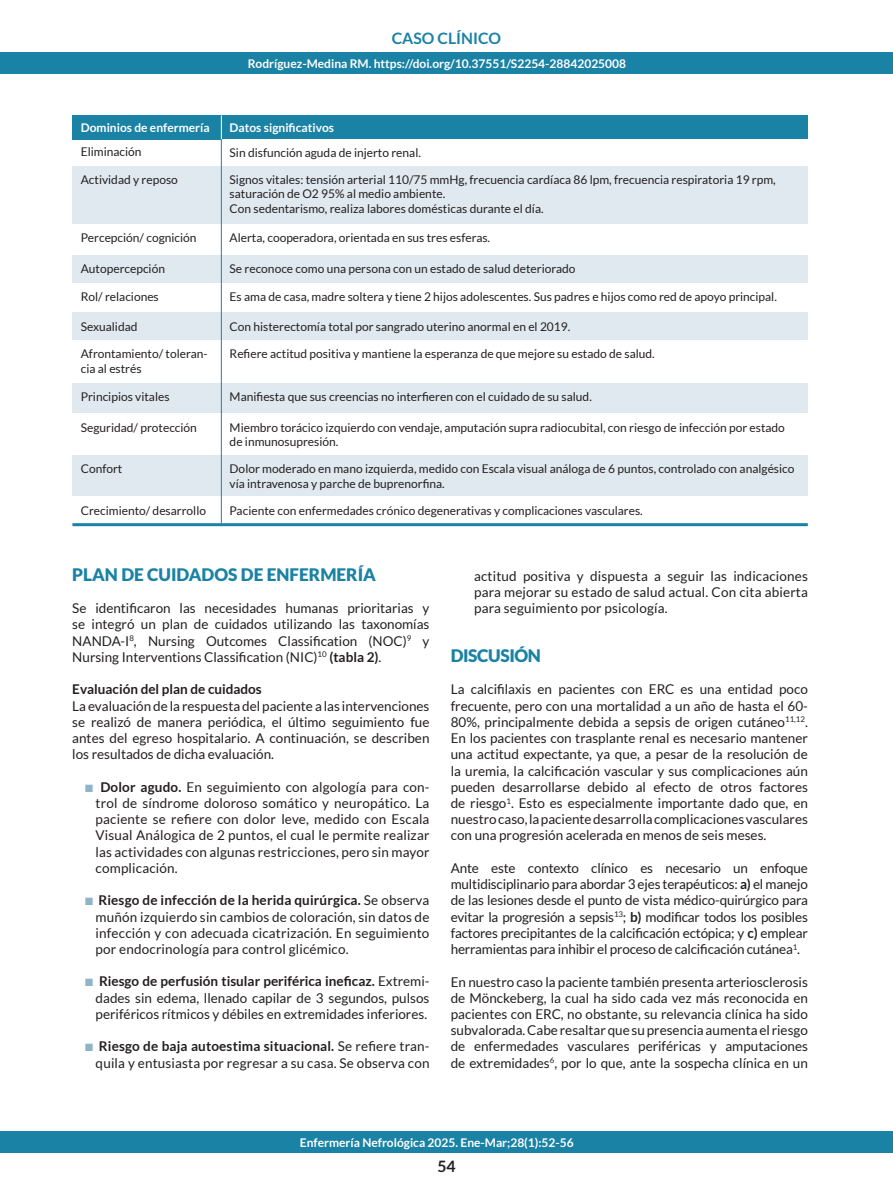
<style>
.page{position:relative;width:893px;height:1191px;background:#fff}
.page>*{position:absolute;margin:0;border:0;box-sizing:border-box;transform-origin:0 0}
.t1{font:900 17.25px "Lato";color:#1a82a4}
.t2{font:900 17.25px "Lato";letter-spacing:-.02em;color:#1a82a4}
.t3{font:700 15.75px "Lato";color:#1a82a4}
.t4{font:700 15.75px "Lato";color:#231f20}
.t5{font:13.5px/16.2px "Lato";color:#231f20;text-align:justify}
.t6{font:700 13.5px "Lato";color:#231f20}
.t7{font:12px/14.4px "Lato";color:#231f20}
.t8{font:700 12px "Lato";color:#fff}
.s1{font-weight:700}
.s2{color:#8fb3c9}
</style>
<div class="page">
<div style="left:0;top:52px;width:893px;height:21px;background:#1a82a4"></div>
<div style="left:0;top:1131px;width:893px;height:21px;background:#1a82a4"></div>
<div style="left:72px;top:166px;width:149px;height:58px;background:#e0e9f0"></div>
<div style="left:72px;top:255px;width:149px;height:28px;background:#e0e9f0"></div>
<div style="left:72px;top:313px;width:149px;height:27px;background:#e0e9f0"></div>
<div style="left:72px;top:383px;width:149px;height:31px;background:#e0e9f0"></div>
<div style="left:72px;top:455px;width:149px;height:41px;background:#e0e9f0"></div>
<div style="left:72px;top:115px;width:149px;height:24px;background:#1a82a4"></div>
<div style="left:221px;top:115px;width:587px;height:24px;background:#1a82a4"></div>
<div style="left:221px;top:166px;width:587px;height:58px;background:#e0e9f0"></div>
<div style="left:221px;top:255px;width:587px;height:28px;background:#e0e9f0"></div>
<div style="left:221px;top:313px;width:587px;height:27px;background:#e0e9f0"></div>
<div style="left:221px;top:383px;width:587px;height:31px;background:#e0e9f0"></div>
<div style="left:221px;top:455px;width:587px;height:41px;background:#e0e9f0"></div>
<hr style="left:72px;top:523px;width:736px;height:3px;background:#1a82a4">
<hr style="left:221px;top:139px;width:1px;height:384px;background:#1a82a4">
<svg style="left:221px;top:115px;width:1px;height:24px"></svg>
<p class="t3" style="left:392px;top:29px;width:111px">CASO CLÍNICO</p>
<p class="t8" style="left:248px;top:56px;width:380px">Rodríguez-Medina RM. https://doi.org/10.37551/S2254-28842025008</p>
<p class="t8" style="left:81px;top:121px;width:130px">Dominios de enfermería</p>
<p class="t8" style="left:230px;top:121px;width:106px">Datos significativos</p>
<p class="t7" style="left:230px;top:146px;width:193px">Sin disfunción aguda de injerto renal.</p>
<p class="t7" style="left:230px;top:172px;width:548px">Signos vitales: tensión arterial 110/75 mmHg, frecuencia cardíaca 86 lpm, frecuencia respiratoria 19 rpm, saturación de O2 95% al medio ambiente.</p>
<p class="t7" style="left:230px;top:201px;width:315px">Con sedentarismo, realiza labores domésticas durante el día.</p>
<p class="t7" style="left:230px;top:230px;width:262px">Alerta, cooperadora, orientada en sus tres esferas.</p>
<p class="t7" style="left:230px;top:262px;width:347px">Se reconoce como una persona con un estado de salud deteriorado</p>
<p class="t7" style="left:230px;top:289px;width:549px">Es ama de casa, madre soltera y tiene 2 hijos adolescentes. Sus padres e hijos como red de apoyo principal.</p>
<p class="t7" style="left:230px;top:319px;width:342px">Con histerectomía total por sangrado uterino anormal en el 2019.</p>
<p class="t7" style="left:230px;top:347px;width:427px">Refiere actitud positiva y mantiene la esperanza de que mejore su estado de salud.</p>
<p class="t7" style="left:230px;top:389px;width:364px">Manifiesta que sus creencias no interfieren con el cuidado de su salud.</p>
<p class="t7" style="left:230px;top:420px;width:557px">Miembro torácico izquierdo con vendaje, amputación supra radiocubital, con riesgo de infección por estado de inmunosupresión.</p>
<p class="t7" style="left:230px;top:462px;width:566px">Dolor moderado en mano izquierda, medido con Escala visual análoga de 6 puntos, controlado con analgésico vía intravenosa y parche de buprenorfina.</p>
<p class="t7" style="left:230px;top:503px;width:415px">Paciente con enfermedades crónico degenerativas y complicaciones vasculares.</p>
<p class="t7" style="left:81px;top:145px;width:62px">Eliminación</p>
<p class="t7" style="left:81px;top:172px;width:99px">Actividad y reposo</p>
<p class="t7" style="left:81px;top:230px;width:117px">Percepción/ cognición</p>
<p class="t7" style="left:81px;top:262px;width:86px">Autopercepción</p>
<p class="t7" style="left:81px;top:289px;width:80px">Rol/ relaciones</p>
<p class="t7" style="left:81px;top:319px;width:58px">Sexualidad</p>
<p class="t7" style="left:81px;top:347px;width:128px">Afrontamiento/ toleran&shy;cia al estrés</p>
<p class="t7" style="left:81px;top:389px;width:90px">Principios vitales</p>
<p class="t7" style="left:81px;top:420px;width:118px">Seguridad/ protección</p>
<p class="t7" style="left:81px;top:462px;width:43px">Confort</p>
<p class="t7" style="left:81px;top:503px;width:127px">Crecimiento/ desarrollo</p>
<p class="t1" style="left:72px;top:564px;width:305px">PLAN DE CUIDADOS DE ENFERMERÍA</p>
<p class="t5" style="left:72px;top:600px;width:359px">Se identificaron las necesidades humanas prioritarias y se integró un plan de cuidados utilizando las taxonomías NANDA-I<sup>8</sup>, Nursing Outcomes Classification (NOC)<sup>9</sup> y Nursing Interventions Classification (NIC)<sup>10</sup> <span class="s1">(tabla 2)</span>.</p>
<p class="t6" style="left:72px;top:681px;width:191px">Evaluación del plan de cuidados</p>
<p class="t5" style="left:72px;top:697px;width:359px">La evaluación de la respuesta del paciente a las intervenciones se realizó de manera periódica, el último seguimiento fue antes del egreso hospitalario. A continuación, se describen los resultados de dicha evaluación.</p>
<p class="t5" style="left:96px;top:778px;width:335px;text-indent:-11px"><span class="s2">■</span> <span class="s1">Dolor agudo.</span> En seguimiento con algología para con&shy;trol de síndrome doloroso somático y neuropático. La paciente se refiere con dolor leve, medido con Escala Visual Análogica de 2 puntos, el cual le permite realizar las actividades con algunas restricciones, pero sin mayor complicación.</p>
<p class="t5" style="left:96px;top:892px;width:335px;text-indent:-11px"><span class="s2">■</span> <span class="s1">Riesgo de infección de la herida quirúrgica.</span> Se observa muñón izquierdo sin cambios de coloración, sin datos de infección y con adecuada cicatrización. En seguimiento por endocrinología para control glicémico.</p>
<p class="t5" style="left:96px;top:973px;width:335px;text-indent:-11px"><span class="s2">■</span> <span class="s1">Riesgo de perfusión tisular periférica ineficaz.</span> Extremi&shy;dades sin edema, llenado capilar de 3 segundos, pulsos periféricos rítmicos y débiles en extremidades inferiores.</p>
<p class="t5" style="left:85px;top:1038px;width:346px;text-align:right"><span class="s2">■</span> <span class="s1">Riesgo de baja autoestima situacional.</span> Se refiere tran&shy;quila y entusiasta por regresar a su casa. Se observa con</p>
<p class="t5" style="left:474px;top:568px;width:335px">actitud positiva y dispuesta a seguir las indicaciones para mejorar su estado de salud actual. Con cita abierta para seguimiento por psicología.</p>
<p class="t2" style="left:451px;top:645px;width:92px">DISCUSIÓN</p>
<p class="t5" style="left:451px;top:681px;width:359px">La calcifilaxis en pacientes con ERC es una entidad poco frecuente, pero con una mortalidad a un año de hasta el 60- 80%, principalmente debida a sepsis de origen cutáneo<sup>11,12</sup>.<br>En los pacientes con trasplante renal es necesario mantener una actitud expectante, ya que, a pesar de la resolución de la uremia, la calcificación vascular y sus complicaciones aún pueden desarrollarse debido al efecto de otros factores de riesgo<sup>1</sup>. Esto es especialmente importante dado que, en nuestro caso, la paciente desarrolla complicaciones vasculares con una progresión acelerada en menos de seis meses.</p>
<p class="t5" style="left:451px;top:860px;width:359px">Ante este contexto clínico es necesario un enfoque multidisciplinario para abordar 3 ejes terapéuticos: <span class="s1">a)</span> el manejo de las lesiones desde el punto de vista médico-quirúrgico para evitar la progresión a sepsis<sup>13</sup>; <span class="s1">b)</span> modificar todos los posibles factores precipitantes de la calcificación ectópica; y <span class="s1">c)</span> emplear herramientas para inhibir el proceso de calcificación cutánea<sup>1</sup>.</p>
<p class="t5" style="left:451px;top:973px;width:359px">En nuestro caso la paciente también presenta arteriosclerosis de Mönckeberg, la cual ha sido cada vez más reconocida en pacientes con ERC, no obstante, su relevancia clínica ha sido subvalorada. Cabe resaltar que su presencia aumenta el riesgo de enfermedades vasculares periféricas y amputaciones de extremidades<sup>6</sup>, por lo que, ante la sospecha clínica en un</p>
<p class="t8" style="left:300px;top:1135px;width:275px">Enfermería Nefrológica 2025. Ene-Mar;28(1):52-56</p>
<p class="t4" style="left:437px;top:1157px;width:20px">54</p>
</div>
